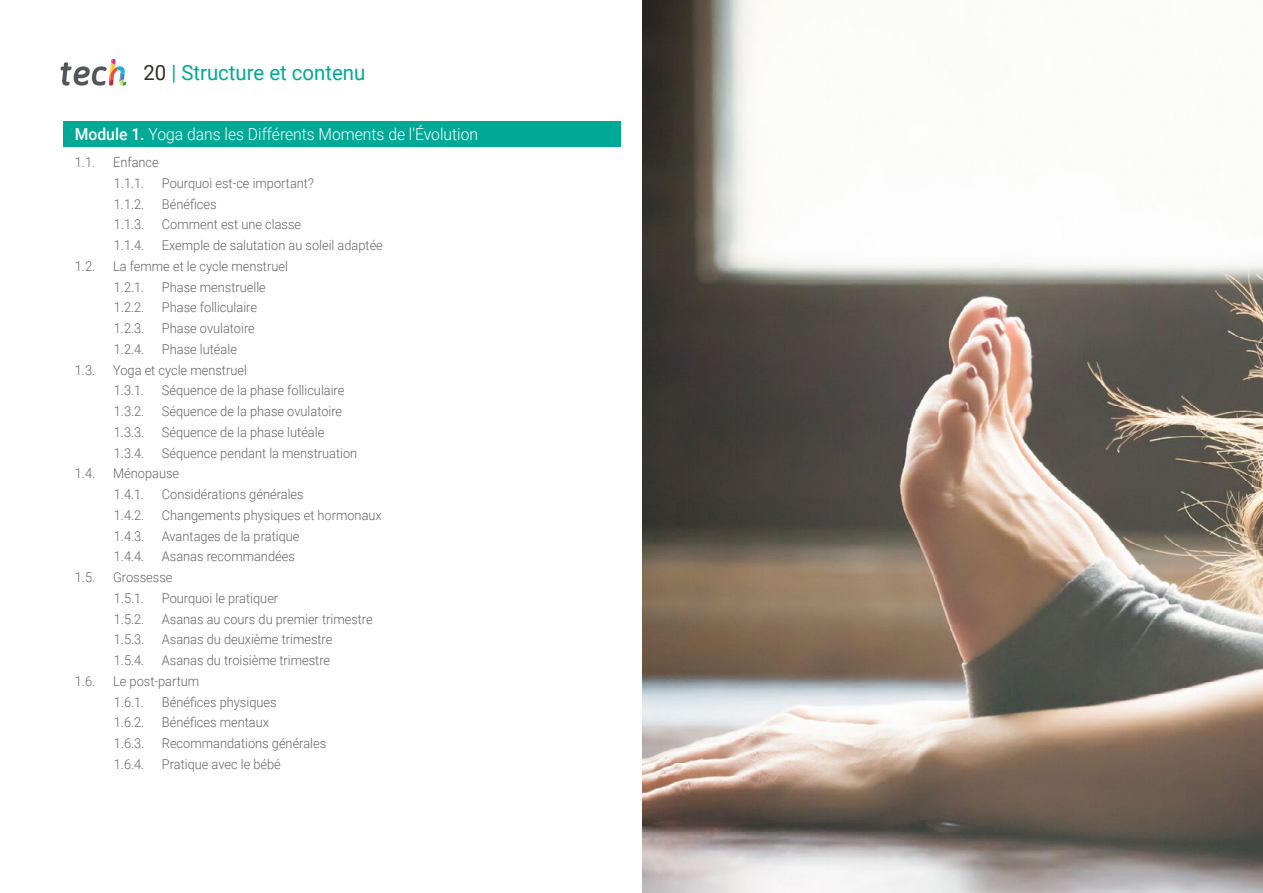
<style>
.page{position:relative;width:1263px;height:893px;background:#fff}
.page>*{position:absolute;margin:0;border:0;box-sizing:border-box;transform-origin:0 0}
.t1{font:21px "Roboto";color:#00a996}
.t2{font:300 16.5px "Roboto";color:#fff;scale:.95 1}
.t3{font:300 13.5px/20.7px "Roboto";color:#61646a;scale:.95 1}
.s1{color:#312e20}
.s2{font-weight:500}
</style>
<div class="page">
<svg style="left:61px;top:59px;width:65px;height:27px"></svg>
<img style="left:642px;top:0;width:621px;height:893px">
<div style="left:64px;top:121px;width:557px;height:25px;background:#00a996"></div>
<h1 class="t1" style="left:144px;top:57px;width:223px"><span class="s1">20</span> | Structure et contenu</h1>
<p class="t2" style="left:75px;top:123px;width:426px"><span class="s2">Module 1.</span> Yoga dans les Différents Moments de l'Évolution</p>
<p class="t3" style="left:75px;top:151px;width:23px">1.1.</p>
<p class="t3" style="left:113px;top:151px;width:50px">Enfance<br>1.1.1.</p>
<p class="t3" style="left:162px;top:172px;width:161px">Pourquoi est-ce important?</p>
<p class="t3" style="left:114px;top:193px;width:34px">1.1.2.</p>
<p class="t3" style="left:162px;top:193px;width:59px">Bénéfices</p>
<p class="t3" style="left:114px;top:214px;width:34px">1.1.3.</p>
<p class="t3" style="left:162px;top:214px;width:148px">Comment est une classe</p>
<p class="t3" style="left:114px;top:234px;width:34px">1.1.4.</p>
<p class="t3" style="left:162px;top:234px;width:234px">Exemple de salutation au soleil adaptée</p>
<p class="t3" style="left:75px;top:255px;width:23px">1.2.</p>
<p class="t3" style="left:113px;top:255px;width:185px">La femme et le cycle menstruel<br>1.2.1.</p>
<p class="t3" style="left:162px;top:276px;width:111px">Phase menstruelle</p>
<p class="t3" style="left:114px;top:297px;width:34px">1.2.2.</p>
<p class="t3" style="left:162px;top:297px;width:102px">Phase folliculaire</p>
<p class="t3" style="left:114px;top:317px;width:34px">1.2.3.</p>
<p class="t3" style="left:162px;top:317px;width:99px">Phase ovulatoire</p>
<p class="t3" style="left:114px;top:338px;width:34px">1.2.4.</p>
<p class="t3" style="left:162px;top:338px;width:81px">Phase lutéale</p>
<p class="t3" style="left:75px;top:359px;width:23px">1.3.</p>
<p class="t3" style="left:113px;top:359px;width:142px">Yoga et cycle menstruel<br>1.3.1.</p>
<p class="t3" style="left:162px;top:380px;width:194px">Séquence de la phase folliculaire</p>
<p class="t3" style="left:114px;top:400px;width:34px">1.3.2.</p>
<p class="t3" style="left:162px;top:400px;width:191px">Séquence de la phase ovulatoire</p>
<p class="t3" style="left:114px;top:421px;width:34px">1.3.3.</p>
<p class="t3" style="left:162px;top:421px;width:173px">Séquence de la phase lutéale</p>
<p class="t3" style="left:114px;top:442px;width:34px">1.3.4.</p>
<p class="t3" style="left:162px;top:442px;width:207px">Séquence pendant la menstruation</p>
<p class="t3" style="left:75px;top:463px;width:23px">1.4.</p>
<p class="t3" style="left:113px;top:463px;width:71px">Ménopause<br>1.4.1.</p>
<p class="t3" style="left:162px;top:483px;width:151px">Considérations générales</p>
<p class="t3" style="left:114px;top:504px;width:34px">1.4.2.</p>
<p class="t3" style="left:162px;top:504px;width:233px">Changements physiques et hormonaux</p>
<p class="t3" style="left:114px;top:525px;width:34px">1.4.3.</p>
<p class="t3" style="left:162px;top:525px;width:146px">Avantages de la pratique</p>
<p class="t3" style="left:114px;top:546px;width:34px">1.4.4.</p>
<p class="t3" style="left:162px;top:546px;width:142px">Asanas recommandées</p>
<p class="t3" style="left:75px;top:566px;width:23px">1.5.</p>
<p class="t3" style="left:113px;top:566px;width:64px">Grossesse<br>1.5.1.</p>
<p class="t3" style="left:162px;top:587px;width:124px">Pourquoi le pratiquer</p>
<p class="t3" style="left:114px;top:608px;width:34px">1.5.2.</p>
<p class="t3" style="left:162px;top:608px;width:224px">Asanas au cours du premier trimestre</p>
<p class="t3" style="left:114px;top:629px;width:34px">1.5.3.</p>
<p class="t3" style="left:162px;top:629px;width:181px">Asanas du deuxième trimestre</p>
<p class="t3" style="left:114px;top:649px;width:34px">1.5.4.</p>
<p class="t3" style="left:162px;top:649px;width:179px">Asanas du troisième trimestre</p>
<p class="t3" style="left:75px;top:670px;width:23px">1.6.</p>
<p class="t3" style="left:113px;top:670px;width:92px">Le post-partum<br>1.6.1.</p>
<p class="t3" style="left:162px;top:691px;width:122px">Bénéfices physiques</p>
<p class="t3" style="left:114px;top:712px;width:34px">1.6.2.</p>
<p class="t3" style="left:162px;top:712px;width:114px">Bénéfices mentaux</p>
<p class="t3" style="left:114px;top:732px;width:34px">1.6.3.</p>
<p class="t3" style="left:162px;top:732px;width:175px">Recommandations générales</p>
<p class="t3" style="left:114px;top:753px;width:34px">1.6.4.</p>
<p class="t3" style="left:162px;top:753px;width:127px">Pratique avec le bébé</p>
</div>
